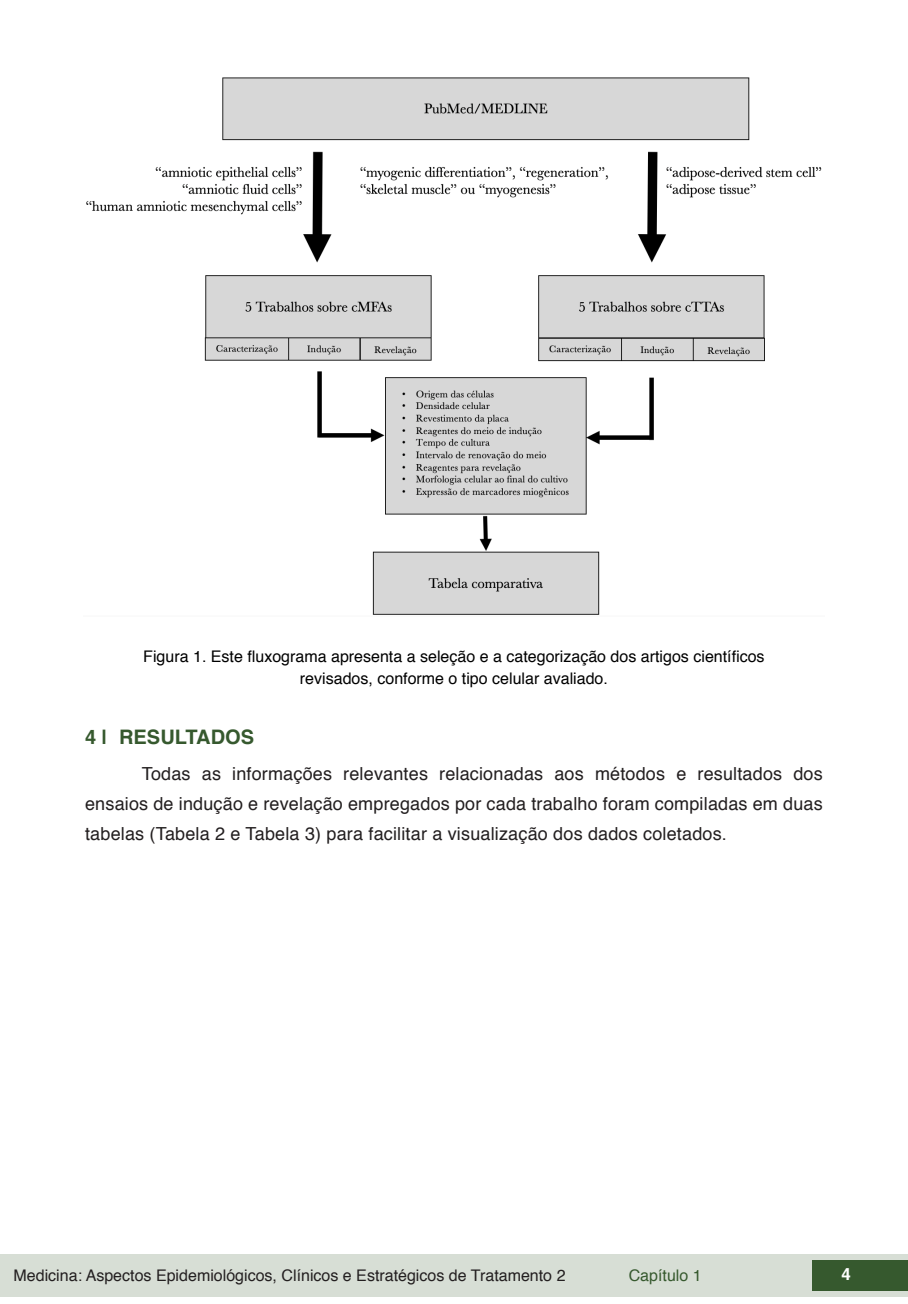
<style>
.page{position:relative;width:908px;height:1304px;background:#fff}
.page>*{position:absolute;margin:0;border:0;box-sizing:border-box;transform-origin:0 0}
.t1{font:700 20px "Helvetica";color:#36592e}
.txt{font:18px/30px "Helvetica";letter-spacing:.01em;color:#231f20;text-align:justify}
.t2{font:700 16.8px "Helvetica";color:#fff}
.info_tab_graf_imag{font:16px/22px "Helvetica";color:#000;text-align:center}
.t3{font:16px "Helvetica";color:#231f20}
.t4{font:16px "Helvetica";color:#36592e}
</style>
<div class="page">
<div style="left:0;top:1254px;width:906px;height:43px;background:#d7ded5"></div>
<div style="left:812px;top:1261px;width:95px;height:30px;background:#36592e"></div>
<img style="left:86px;top:77px;width:736px;height:538px">
<p class="info_tab_graf_imag" style="left:143px;top:645px;width:622px">Figura 1. Este fluxograma apresenta a seleção e a categorização dos artigos científicos revisados, conforme o tipo celular avaliado.</p>
<p class="t1" style="left:85px;top:721px;width:170px">4 | RESULTADOS</p>
<p class="txt" style="left:85px;top:759px;width:738px;text-indent:57px">Todas as informações relevantes relacionadas aos métodos e resultados dos ensaios de indução e revelação empregados por cada trabalho foram compiladas em duas tabelas (Tabela 2 e Tabela 3) para facilitar a visualização dos dados coletados.</p>
<p class="t3" style="left:14px;top:1263px;width:553px">Medicina: Aspectos Epidemiológicos, Clínicos e Estratégicos de Tratamento 2</p>
<p class="t4" style="left:628px;top:1263px;width:74px">Capítulo 1</p>
<p class="t2" style="left:841px;top:1261px;width:11px">4</p>
</div>
